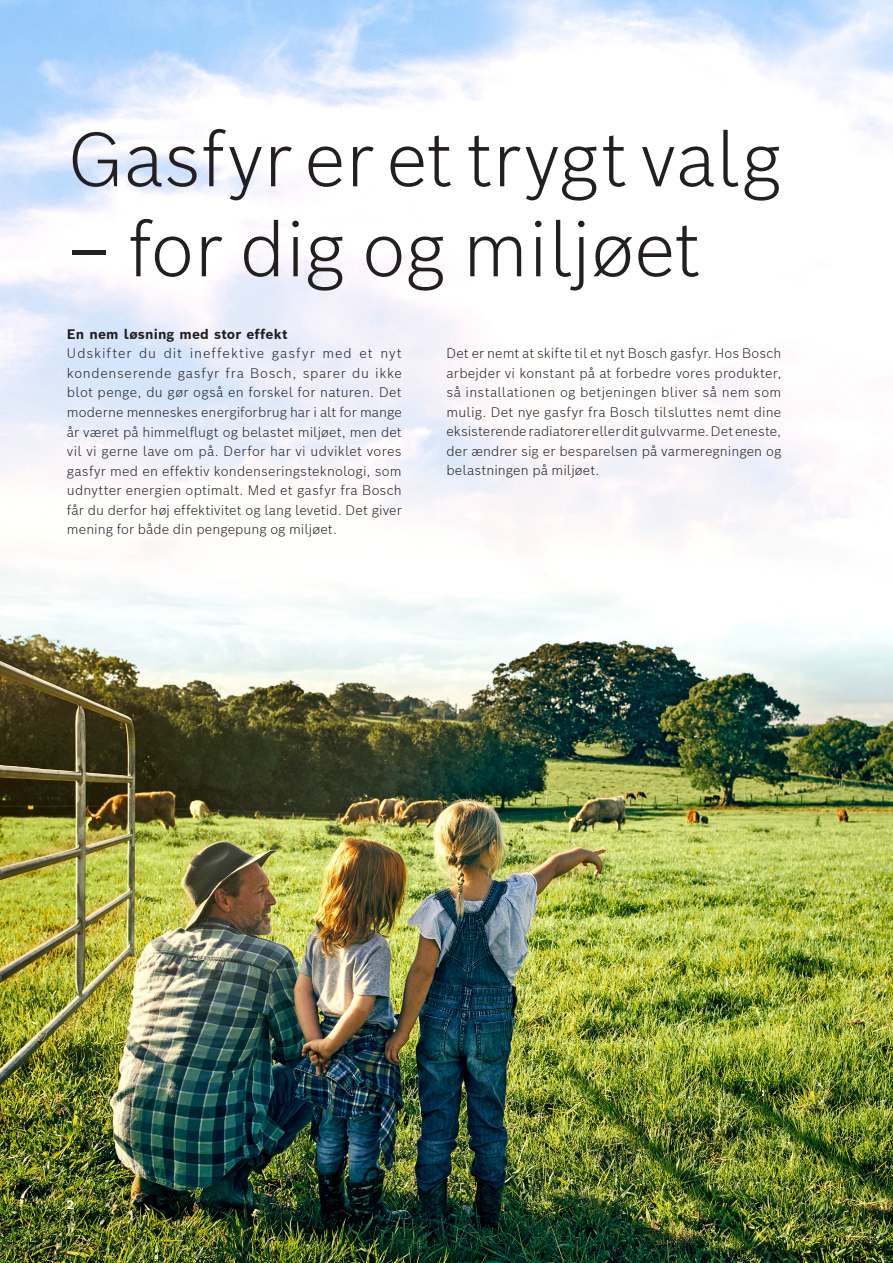
<style>
.page{position:relative;width:893px;height:1263px;background:#fff}
.page>*{position:absolute;margin:0;border:0;box-sizing:border-box;transform-origin:0 0}
.t1{font:300 75px "Bosch Sans";color:#231f20}
.t2{font:300 13.5px/19.5px "Bosch Sans";letter-spacing:.005em;color:#231f20;text-align:justify}
.t3{font:700 13.5px "Bosch Sans";letter-spacing:.01em;color:#231f20}
.t4{font:700 12px "Bosch Sans";color:#fff}
</style>
<div class="page">
<img style="left:0;top:0;width:893px;height:1263px">
<p class="t1" style="left:67px;top:109px;width:716px">Gasfyr er et trygt valg</p>
<p class="t1" style="left:67px;top:199px;width:635px">– for dig og miljøet</p>
<p class="t3" style="left:67px;top:325px;width:222px">En nem løsning med stor effekt</p>
<p class="t2" style="left:67px;top:343px;width:336px">Udskifter du dit ineffektive gasfyr med et nyt kondenserende gasfyr fra Bosch, sparer du ikke blot penge, du gør også en forskel for naturen. Det moderne menneskes energiforbrug har i alt for mange år været på himmelflugt og belastet miljøet, men det vil vi gerne lave om på. Derfor har vi udviklet vores gasfyr med en effektiv kondenseringsteknologi, som udnytter energien optimalt. Med et gasfyr fra Bosch får du derfor høj effektivitet og lang levetid. Det giver mening for både din pengepung og miljøet.</p>
<p class="t2" style="left:446px;top:343px;width:336px">Det er nemt at skifte til et nyt Bosch gasfyr. Hos Bosch arbejder vi konstant på at forbedre vores produkter, så installationen og betjeningen bliver så nem som mulig. Det nye gasfyr fra Bosch tilsluttes nemt dine eksisterende radiatorer eller dit gulvvarme. Det eneste, der ændrer sig er besparelsen på varmeregningen og belastningen på miljøet.</p>
<p class="t4" style="left:67px;top:1197px;width:9px">2</p>
</div>
